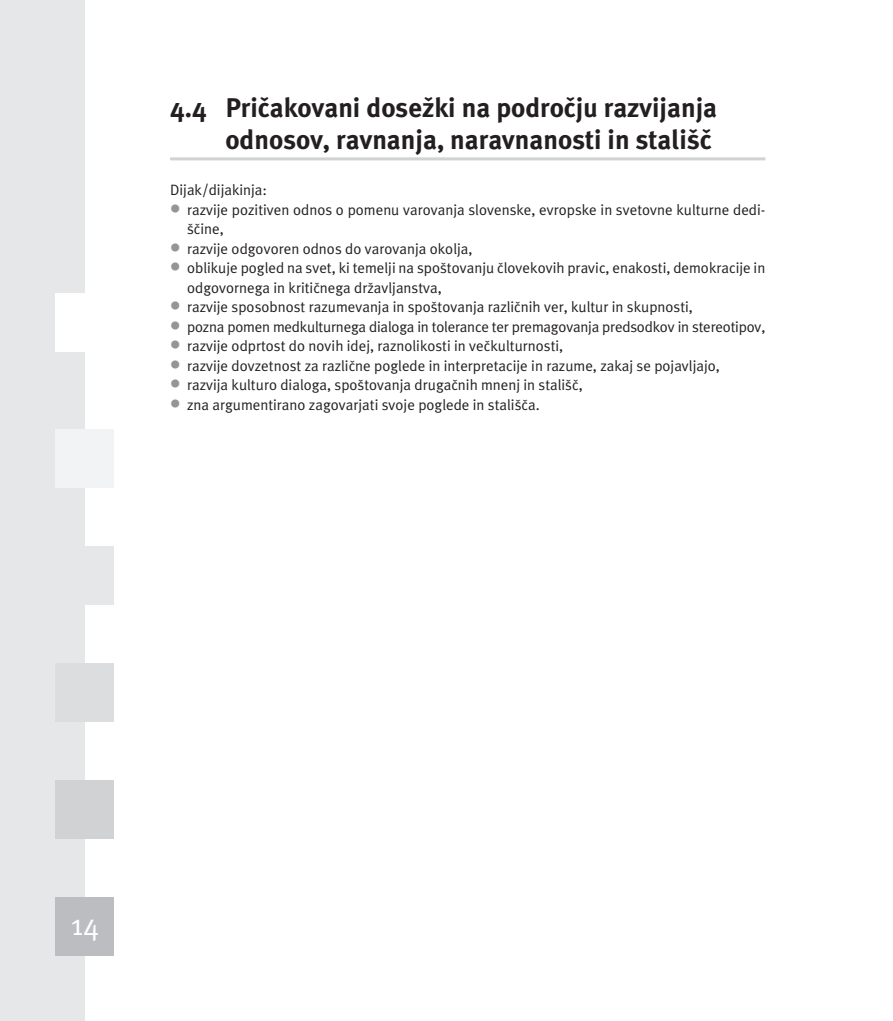
<style>
.page{position:relative;width:893px;height:1021px;background:#fff}
.page>*{position:absolute;margin:0;border:0;box-sizing:border-box;transform-origin:0 0}
.t1{font:30px "Meta KT Normal A";color:#fff}
.n2{font:27px/31.5px "Meta KT Bold A";color:#231f20;text-align:right}
._01_alineja_1{font:15px/19.5px "Meta KT Normal A";color:#231f20}
.s1{color:#939598}
</style>
<div class="page">
<div style="left:0;top:0;width:85px;height:1020px;background:#e6e7e9"></div>
<div style="left:56px;top:897px;width:58px;height:58px;background:#bcbdc0"></div>
<div style="left:56px;top:780px;width:58px;height:59px;background:#d1d2d4"></div>
<div style="left:56px;top:663px;width:58px;height:59px;background:#dcdddf"></div>
<div style="left:56px;top:546px;width:58px;height:59px;background:#e6e7e9"></div>
<div style="left:56px;top:429px;width:58px;height:59px;background:#f2f3f4"></div>
<div style="left:56px;top:293px;width:58px;height:58px;background:#fff"></div>
<hr style="left:170px;top:157px;width:595px;height:3px;background:#d1d2d4">
<p class="n2" style="left:170px;top:92px;width:549px">4.4 Pričakovani dosežki na področju razvijanja odnosov, ravnanja, naravnanosti in stališč</p>
<p class="_01_alineja_1" style="left:170px;top:180px;width:98px">Dijak/dijakinja:</p>
<p class="_01_alineja_1" style="left:187px;top:200px;width:580px;text-indent:-17px"><span class="s1">•</span> razvije pozitiven odnos o pomenu varovanja slovenske, evropske in svetovne kulturne dedi&shy;ščine,</p>
<p class="_01_alineja_1" style="left:170px;top:239px;width:304px"><span class="s1">•</span> razvije odgovoren odnos do varovanja okolja,</p>
<p class="_01_alineja_1" style="left:187px;top:258px;width:580px;text-indent:-17px"><span class="s1">•</span> oblikuje pogled na svet, ki temelji na spoštovanju človekovih pravic, enakosti, demokracije in odgovornega in kritičnega državljanstva,</p>
<p class="_01_alineja_1" style="left:170px;top:297px;width:524px"><span class="s1">•</span> razvije sposobnost razumevanja in spoštovanja različnih ver, kultur in skupnosti,</p>
<p class="_01_alineja_1" style="left:170px;top:317px;width:597px"><span class="s1">•</span> pozna pomen medkulturnega dialoga in tolerance ter premagovanja predsodkov in stereotipov,</p>
<p class="_01_alineja_1" style="left:170px;top:336px;width:395px"><span class="s1">•</span> razvije odprtost do novih idej, raznolikosti in večkulturnosti,</p>
<p class="_01_alineja_1" style="left:170px;top:356px;width:551px"><span class="s1">•</span> razvije dovzetnost za različne poglede in interpretacije in razume, zakaj se pojavljajo,</p>
<p class="_01_alineja_1" style="left:170px;top:375px;width:414px"><span class="s1">•</span> razvija kulturo dialoga, spoštovanja drugačnih mnenj in stališč,</p>
<p class="_01_alineja_1" style="left:170px;top:395px;width:371px"><span class="s1">•</span> zna argumentirano zagovarjati svoje poglede in stališča.</p>
<h1 class="t1" style="left:71px;top:907px;width:30px">14</h1>
</div>
